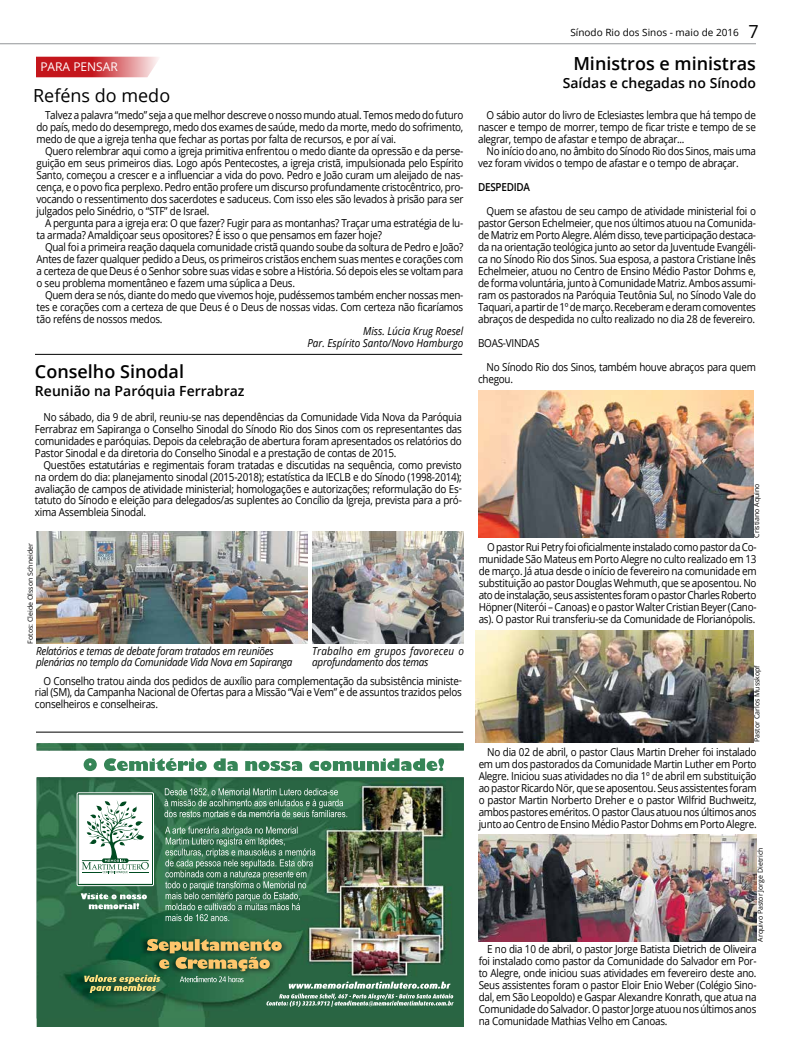
<style>
.page{position:relative;width:792px;height:1063px;background:#fff}
.page>*{position:absolute;margin:0;border:0;box-sizing:border-box;transform-origin:0 0}
.t1{font:600 18px "Open Sans";color:#000}
.t2{font:18px "Open Sans";color:#000}
.t3{font:600 14px "Open Sans";color:#000}
.t4{font:12px "Open Sans";color:#fff}
.t5{font:11px/12px "Open Sans";letter-spacing:-.025em;color:#000;text-align:justify;scale:.9 1}
.t6{font:italic 11px/11.5px "Open Sans";letter-spacing:-.025em;color:#000;scale:.9 1}
.t7{font:italic 11px/12px "Open Sans";color:#000;text-align:right;scale:.9 1}
.t8{font:italic 11px/11.5px "Open Sans";letter-spacing:.015em;color:#000;scale:.9 1}
.t9{font:600 11px "Open Sans";letter-spacing:-.025em;color:#000;scale:.9 1}
.t10{font:10px "Open Sans";color:#000}
.t11{font:7px "Open Sans";color:#000}
.s1{font-size:18px}
</style>
<div class="page">
<hr style="left:0;top:43px;width:756px;height:1px;background:#939598">
<img style="left:48px;top:743px;width:416px;height:284px">
<img style="left:37px;top:743px;width:13px;height:276px">
<svg style="left:84px;top:758px;width:360px;height:13px"></svg>
<svg style="left:76px;top:792px;width:78px;height:94px"></svg>
<svg style="left:81px;top:893px;width:66px;height:16px"></svg>
<svg style="left:164px;top:788px;width:183px;height:29px;background:#588a6d"></svg>
<svg style="left:165px;top:827px;width:150px;height:94px;background:#508366"></svg>
<img style="left:84px;top:939px;width:370px;height:68px">
<svg style="left:36px;top:57px;width:122px;height:20px;background:#d35257"></svg>
<hr style="left:35px;top:354px;width:427px;height:1px;background:#000">
<hr style="left:36px;top:732px;width:427px;height:1px;background:#000">
<img style="left:36px;top:532px;width:271px;height:112px">
<img style="left:312px;top:532px;width:152px;height:112px">
<img style="left:475px;top:630px;width:278px;height:112px">
<img style="left:479px;top:834px;width:278px;height:108px">
<img style="left:479px;top:390px;width:274px;height:148px">
<p class="t4" style="left:40px;top:59px;width:79px">PARA PENSAR</p>
<h1 class="t2" style="left:33px;top:83px;width:139px">Reféns do medo</h1>
<p class="t5" style="left:36px;top:109px;width:476px;text-indent:9px">Talvez a palavra “medo” seja a que melhor descreve o nosso mundo atual. Temos medo do futuro do país, medo do desemprego, medo dos exames de saúde, medo da morte, medo do sofrimento, medo de que a igreja tenha que fechar as portas por falta de recursos, e por aí vai.</p>
<p class="t5" style="left:36px;top:145px;width:476px;text-indent:9px">Quero relembrar aqui como a igreja primitiva enfrentou o medo diante da opressão e da perse&shy;guição em seus primeiros dias. Logo após Pentecostes, a igreja cristã, impulsionada pelo Espírito Santo, começou a crescer e a influenciar a vida do povo. Pedro e João curam um aleijado de nas&shy;cença, e o povo fica perplexo. Pedro então profere um discurso profundamente cristocêntrico, pro&shy;vocando o ressentimento dos sacerdotes e saduceus. Com isso eles são levados à prisão para ser julgados pelo Sinédrio, o “STF” de Israel.</p>
<p class="t5" style="left:36px;top:217px;width:476px;text-indent:9px">A pergunta para a igreja era: O que fazer? Fugir para as montanhas? Traçar uma estratégia de lu&shy;ta armada? Amaldiçoar seus opositores? É isso o que pensamos em fazer hoje?</p>
<p class="t5" style="left:36px;top:241px;width:476px;text-indent:9px">Qual foi a primeira reação daquela comunidade cristã quando soube da soltura de Pedro e João?<br>Antes de fazer qualquer pedido a Deus, os primeiros cristãos enchem suas mentes e corações com a certeza de que Deus é o Senhor sobre suas vidas e sobre a História. Só depois eles se voltam para o seu problema momentâneo e fazem uma súplica a Deus.</p>
<p class="t5" style="left:36px;top:289px;width:476px;text-indent:9px">Quem dera se nós, diante do medo que vivemos hoje, pudéssemos também encher nossas men&shy;tes e corações com a certeza de que Deus é o Deus de nossas vidas. Com certeza não ficaríamos tão reféns de nossos medos.</p>
<p class="t7" style="left:307px;top:325px;width:175px">Miss. Lúcia Krug Roesel<br>Par. Espírito Santo/Novo Hamburgo</p>
<h1 class="t1" style="left:35px;top:359px;width:151px">Conselho Sinodal</h1>
<p class="t3" style="left:35px;top:382px;width:211px">Reunião na Paróquia Ferrabraz</p>
<p class="t5" style="left:35px;top:410px;width:476px;text-indent:9px">No sábado, dia 9 de abril, reuniu-se nas dependências da Comunidade Vida Nova da Paróquia Ferrabraz em Sapiranga o Conselho Sinodal do Sínodo Rio dos Sinos com os representantes das comunidades e paróquias. Depois da celebração de abertura foram apresentados os relatórios do Pastor Sinodal e da diretoria do Conselho Sinodal e a prestação de contas de 2015.</p>
<p class="t5" style="left:35px;top:458px;width:476px;text-indent:9px">Questões estatutárias e regimentais foram tratadas e discutidas na sequência, como previsto na ordem do dia: planejamento sinodal (2015-2018); estatística da IECLB e do Sínodo (1998-2014); avaliação de campos de atividade ministerial; homologações e autorizações; reformulação do Es&shy;tatuto do Sínodo e eleição para delegados/as suplentes ao Concílio da Igreja, prevista para a pró&shy;xima Assembleia Sinodal.</p>
<p class="t11" style="left:26px;top:644px;width:102px;rotate:-90deg">Fotos: Cleide Olsson Schneider</p>
<p class="t6" style="left:36px;top:645px;width:287px">Relatórios e temas de debate foram tratados em reuniões plenárias no templo da Comunidade Vida Nova em Sapiranga</p>
<p class="t8" style="left:312px;top:645px;width:170px">Trabalho em grupos favoreceu o aprofundamento dos temas</p>
<p class="t5" style="left:35px;top:674px;width:476px;text-indent:9px">O Conselho tratou ainda dos pedidos de auxílio para complementação da subsistência ministe&shy;rial (SM), da Campanha Nacional de Ofertas para a Missão “Vai e Vem” e de assuntos trazidos pelos conselheiros e conselheiras.</p>
<p class="t10" style="left:570px;top:26px;width:190px">Sínodo Rio dos Sinos - maio de 2016 <span class="s1">7</span></p>
<h1 class="t1" style="left:573px;top:52px;width:184px">Ministros e ministras</h1>
<p class="t3" style="left:563px;top:74px;width:195px">Saídas e chegadas no Sínodo</p>
<p class="t5" style="left:478px;top:109px;width:310px;text-indent:9px">O sábio autor do livro de Eclesiastes lembra que há tempo de nascer e tempo de morrer, tempo de ficar triste e tempo de se alegrar, tempo de afastar e tempo de abraçar...</p>
<p class="t5" style="left:478px;top:145px;width:310px;text-indent:9px">No início do ano, no âmbito do Sínodo Rio dos Sinos, mais uma vez foram vividos o tempo de afastar e o tempo de abraçar.</p>
<p class="t9" style="left:478px;top:180px;width:59px">DESPEDIDA</p>
<p class="t5" style="left:478px;top:205px;width:310px;text-indent:9px">Quem se afastou de seu campo de atividade ministerial foi o pastor Gerson Echelmeier, que nos últimos atuou na Comunida&shy;de Matriz em Porto Alegre. Além disso, teve participação destaca&shy;da na orientação teológica junto ao setor da Juventude Evangéli&shy;ca no Sínodo Rio dos Sinos. Sua esposa, a pastora Cristiane Inês Echelmeier, atuou no Centro de Ensino Médio Pastor Dohms e, de forma voluntária, junto à Comunidade Matriz. Ambos assumi&shy;ram os pastorados na Paróquia Teutônia Sul, no Sínodo Vale do Taquari, a partir de 1º de março. Receberam e deram comoventes abraços de despedida no culto realizado no dia 28 de fevereiro.</p>
<p class="t5" style="left:487px;top:331px;width:301px;line-height:24px;text-indent:-9px">BOAS-VINDAS<br>No Sínodo Rio dos Sinos, também houve abraços para quem</p>
<p class="t5" style="left:478px;top:373px;width:40px">chegou.</p>
<p class="t11" style="left:752px;top:538px;width:56px;rotate:-90deg">Cristiano Aquino</p>
<p class="t5" style="left:479px;top:541px;width:310px;text-indent:9px">O pastor Rui Petry foi oficialmente instalado como pastor da Co&shy;munidade São Mateus em Porto Alegre no culto realizado em 13 de março. Já atua desde o início de fevereiro na comunidade em substituição ao pastor Douglas Wehmuth, que se aposentou. No ato de instalação, seus assistentes foram o pastor Charles Roberto Höpner (Niterói – Canoas) e o pastor Walter Cristian Beyer (Cano&shy;as). O pastor Rui transferiu-se da Comunidade de Florianópolis.</p>
<p class="t11" style="left:752px;top:742px;width:79px;rotate:-90deg">Pastor Carlos Musskopf</p>
<p class="t5" style="left:479px;top:745px;width:310px;text-indent:9px">No dia 02 de abril, o pastor Claus Martin Dreher foi instalado em um dos pastorados da Comunidade Martin Luther em Porto Alegre. Iniciou suas atividades no dia 1º de abril em substituição ao pastor Ricardo Nör, que se aposentou. Seus assistentes foram o pastor Martin Norberto Dreher e o pastor Wilfrid Buchweitz, ambos pastores eméritos. O pastor Claus atuou nos últimos anos junto ao Centro de Ensino Médio Pastor Dohms em Porto Alegre.</p>
<p class="t11" style="left:755px;top:942px;width:96px;rotate:-90deg">Arquivo Pastor Jorge Dietrich</p>
<p class="t5" style="left:479px;top:943px;width:310px;text-indent:9px">E no dia 10 de abril, o pastor Jorge Batista Dietrich de Oliveira foi instalado como pastor da Comunidade do Salvador em Por&shy;to Alegre, onde iniciou suas atividades em fevereiro deste ano.<br>Seus assistentes foram o pastor Eloir Enio Weber (Colégio Sino&shy;dal, em São Leopoldo) e Gaspar Alexandre Konrath, que atua na Comunidade do Salvador. O pastor Jorge atuou nos últimos anos na Comunidade Mathias Velho em Canoas.</p>
</div>
